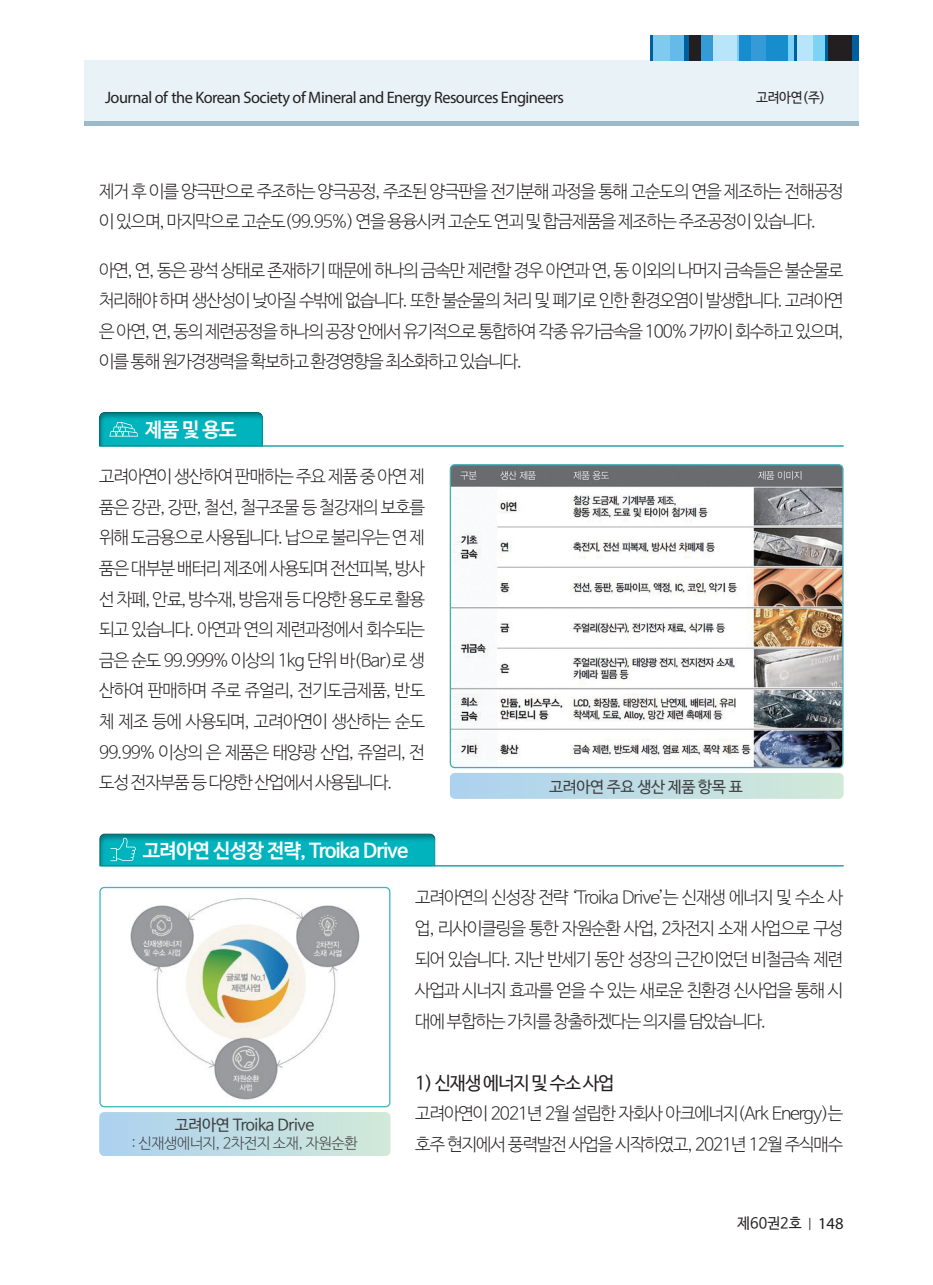
<style>
.page{position:relative;width:933px;height:1285px;background:#fff}
.page>*{position:absolute;margin:0;border:0;box-sizing:border-box;transform-origin:0 0}
.t1{font:19.6px "Nanum Barun Gothic OTF Bold";letter-spacing:-.035em;color:#fff}
.t2{font:18.38px "Nanum Barun Gothic OTF";letter-spacing:-.06em;color:#231f20}
.t3{font:17.5px/30.6px "Nanum Barun Gothic OTF Light";letter-spacing:-.06em;color:#231f20;text-align:justify}
.t4{font:16.62px "Myriad Pro";letter-spacing:-.03em;color:#231f20}
.t5{font:15.75px "Nanum Barun Gothic OTF";letter-spacing:-.025em;color:#3e3e3f}
.t6{font:14.88px "Nanum Barun Gothic OTF Light";letter-spacing:-.025em;color:#3e3e3f}
.t7{font:14.88px "Nanum Barun Gothic OTF";color:#231f20}
.t8{font:14px "Nanum Barun Gothic OTF";color:#231f20;scale:.95 1}
.s1{font-family:"Myriad Pro";font-size:12.25px}
.s2{font-family:"Myriad Pro";font-size:16.62px}
</style>
<div class="page">
<div style="left:84px;top:61px;width:774px;height:62px;background:#e8f2f7"></div>
<div style="left:84px;top:121px;width:774px;height:5px;background:#9cb9c7"></div>
<div style="left:650px;top:35px;width:208px;height:26px;background:#005f9d"></div>
<div style="left:700px;top:35px;width:13px;height:26px;background:#359bd6"></div>
<svg style="left:683px;top:35px;width:1px;height:26px"></svg>
<div style="left:828px;top:35px;width:24px;height:26px;background:#231f20"></div>
<div style="left:689px;top:35px;width:12px;height:26px;background:#231f20"></div>
<div style="left:765px;top:35px;width:23px;height:26px;background:#178dce"></div>
<div style="left:737px;top:35px;width:15px;height:26px;background:#178dce"></div>
<div style="left:751px;top:35px;width:14px;height:26px;background:#359bd6"></div>
<div style="left:669px;top:35px;width:14px;height:26px;background:#64bae9"></div>
<div style="left:813px;top:35px;width:11px;height:26px;background:#7cd3f6"></div>
<div style="left:788px;top:35px;width:5px;height:26px;background:#7cd3f6"></div>
<div style="left:653px;top:35px;width:17px;height:26px;background:#80caf0"></div>
<hr style="left:736px;top:35px;width:2px;height:26px;background:#80caf0">
<div style="left:797px;top:35px;width:16px;height:26px;background:#b9e5fa"></div>
<div style="left:713px;top:35px;width:23px;height:26px;background:#b9e5fa"></div>
<hr style="left:100px;top:445px;width:743px;height:2px;background:#00969e">
<svg style="left:99px;top:412px;width:165px;height:35px;background:#08acb5"></svg>
<img style="left:450px;top:465px;width:393px;height:302px">
<div style="left:450px;top:464px;width:393px;height:304px;border:1px solid #43acb9;border-radius:4px"></div>
<svg style="left:450px;top:773px;width:393px;height:26px;background:#bfdde4"></svg>
<hr style="left:100px;top:865px;width:743px;height:1px;background:#00969e">
<svg style="left:99px;top:833px;width:337px;height:34px;background:#0bacb5"></svg>
<img style="left:130px;top:898px;width:230px;height:202px">
<div style="left:99px;top:887px;width:291px;height:220px;border:1px solid #40b5c2;border-radius:4px"></div>
<svg style="left:99px;top:1112px;width:291px;height:44px;background:#bfdde4"></svg>
<p class="t4" style="left:105px;top:87px;width:460px">Journal of the Korean Society of Mineral and Energy Resources Engineers</p>
<p class="t8" style="left:756px;top:90px;width:74px">고려아연(주)</p>
<p class="t3" style="left:99px;top:177px;width:746px">제거 후 이를 양극판으로 주조하는 양극공정, 주조된 양극판을 전기분해 과정을 통해 고순도의 연을 제조하는 전해공정 이 있으며, 마지막으로 고순도(99.95%) 연을 용융시켜 고순도 연괴 및 합금제품을 제조하는 주조공정이 있습니다.</p>
<p class="t3" style="left:99px;top:255px;width:746px">아연, 연, 동은 광석 상태로 존재하기 때문에 하나의 금속만 제련할 경우 아연과 연, 동 이외의 나머지 금속들은 불순물로 처리해야 하며 생산성이 낮아질 수밖에 없습니다. 또한 불순물의 처리 및 폐기로 인한 환경오염이 발생합니다. 고려아연 은 아연, 연, 동의 제련공정을 하나의 공장 안에서 유기적으로 통합하여 각종 유가금속을 100% 가까이 회수하고 있으며, 이를 통해 원가경쟁력을 확보하고 환경영향을 최소화하고 있습니다.</p>
<p class="t1" style="left:145px;top:420px;width:93px">제품 및 용도</p>
<p class="t3" style="left:99px;top:462px;width:327px">고려아연이 생산하여 판매하는 주요 제품 중 아연 제 품은 강관, 강판, 철선, 철구조물 등 철강재의 보호를 위해 도금용으로 사용됩니다. 납으로 불리우는 연 제 품은 대부분 배터리 제조에 사용되며 전선피복, 방사 선 차폐, 안료, 방수재, 방음재 등 다양한 용도로 활용 되고 있습니다. 아연과 연의 제련과정에서 회수되는 금은 순도 99.999% 이상의 1kg 단위 바(Bar)로 생 산하여 판매하며 주로 쥬얼리, 전기도금제품, 반도 체 제조 등에 사용되며, 고려아연이 생산하는 순도 99.99% 이상의 은 제품은 태양광 산업, 쥬얼리, 전 도성 전자부품 등 다양한 산업에서 사용됩니다.</p>
<p class="t1" style="left:143px;top:840px;width:267px">고려아연 신성장 전략, Troika Drive</p>
<p class="t5" style="left:549px;top:778px;width:195px">고려아연 주요 생산 제품 항목 표</p>
<p class="t5" style="left:175px;top:1116px;width:141px">고려아연 Troika Drive</p>
<p class="t6" style="left:131px;top:1136px;width:228px">: 신재생에너지, 2차전지 소재, 자원순환</p>
<p class="t3" style="left:415px;top:882px;width:429px;line-height:31.2px">고려아연의 신성장 전략 ‘Troika Drive’는 신재생 에너지 및 수소 사 업, 리사이클링을 통한 자원순환 사업, 2차전지 소재 사업으로 구성 되어 있습니다. 지난 반세기 동안 성장의 근간이었던 비철금속 제련 사업과 시너지 효과를 얻을 수 있는 새로운 친환경 신사업을 통해 시 대에 부합하는 가치를 창출하겠다는 의지를 담았습니다.</p>
<p class="t2" style="left:415px;top:1073px;width:201px">1) 신재생 에너지 및 수소사업</p>
<p class="t3" style="left:415px;top:1099px;width:429px;line-height:31.2px">고려아연이 2021년 2월 설립한 자회사 아크에너지(Ark Energy)는 호주 현지에서 풍력발전 사업을 시작하였고, 2021년 12월 주식매수</p>
<p class="t7" style="left:737px;top:1215px;width:108px">제60권2호 <span class="s1">|</span> <span class="s2">148</span></p>
</div>
